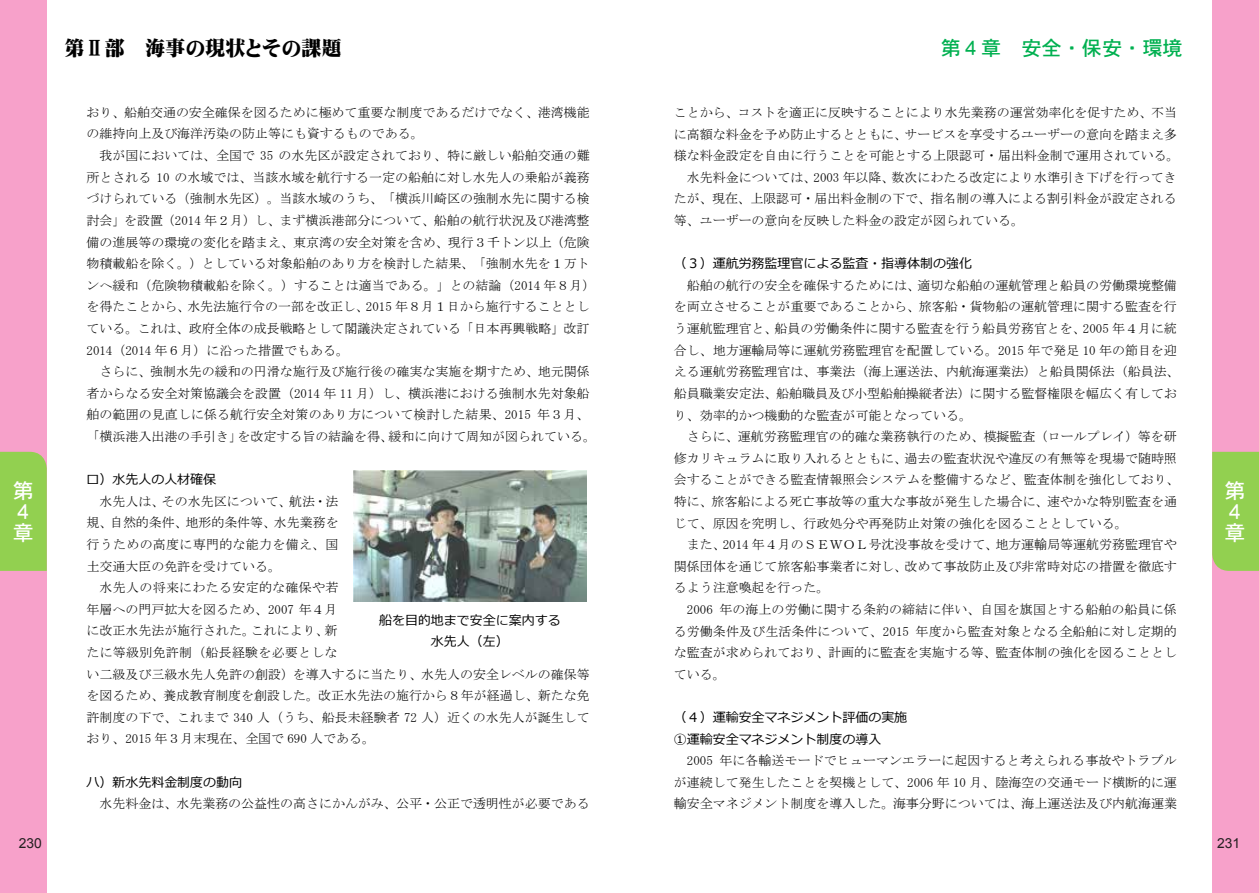
<style>
.page{position:relative;width:1259px;height:893px;background:#fff}
.page>*{position:absolute;margin:0;border:0;box-sizing:border-box;transform-origin:0 0}
.t1{font:21px/21px "DFHS Gothic W5 WIN RKSJ H";color:#fff}
.t2{font:20.1px "Mingti EGP Ultra SJIS";color:#000}
.t3{font:20.1px "DFHS Gothic W5 WIN RKSJ H";color:#00b050}
.t4{font:13.8px "Arial";color:#231f20}
.t5{font:12.9px/21.6px "MS Mincho";color:#000}
.t6{font:12.9px/21.6px "Meiryo";color:#000}
</style>
<div class="page">
<img style="left:353px;top:470px;width:233px;height:131px">
<div style="left:0;top:0;width:47px;height:893px;background:#f7a1ca"></div>
<div style="left:0;top:452px;width:47px;height:119px;background:#92d050"></div>
<div style="left:1212px;top:0;width:47px;height:893px;background:#f7a1ca"></div>
<div style="left:1212px;top:452px;width:47px;height:119px;background:#92d050"></div>
<h2 class="t2" style="left:64px;top:38px;width:279px">第Ⅱ部 海事の現状とその課題</h2>
<h2 class="t3" style="left:940px;top:38px;width:243px">第４章 安全・保安・環境</h2>
<p class="t5" style="left:87px;top:101px;width:505px">おり、船舶交通の安全確保を図るために極めて重要な制度であるだけでなく、港湾機能の維持向上及び海洋汚染の防止等にも資するものである。</p>
<p class="t5" style="left:87px;top:145px;width:510px;text-indent:13px">我が国においては、全国で 35 の水先区が設定されており、特に厳しい船舶交通の難所とされる 10 の水域では、当該水域を航行する一定の船舶に対し水先人の乗船が義務づけられている（強制水先区）。当該水域のうち、「横浜川崎区の強制水先に関する検討会」を設置（2014 年２月）し、まず横浜港部分について、船舶の航行状況及び港湾整備の進展等の環境の変化を踏まえ、東京湾の安全対策を含め、現行３千トン以上（危険物積載船を除く。）としている対象船舶のあり方を検討した結果、「強制水先を１万トンへ緩和（危険物積載船を除く。）することは適当である。」との結論（2014 年８月）を得たことから、水先法施行令の一部を改正し、2015 年８月１日から施行することとしている。これは、政府全体の成長戦略として閣議決定されている「日本再興戦略」改訂2014（2014 年６月）に沿った措置でもある。</p>
<p class="t5" style="left:87px;top:361px;width:511px;text-align:center">さらに、強制水先の緩和の円滑な施行及び施行後の確実な実施を期すため、地元関係<br>者からなる安全対策協議会を設置（2014 年 11 月）し、横浜港における強制水先対象船舶の範囲の見直しに係る航行安全対策のあり方について検討した結果、2015 年３月、「横浜港入出港の手引き」を改定する旨の結論を得、緩和に向けて周知が図られている。</p>
<p class="t6" style="left:87px;top:469px;width:131px">ロ）⽔先⼈の⼈材確保</p>
<p class="t5" style="left:87px;top:490px;width:254px;text-align:justify;text-indent:13px">水先人は、その水先区について、航法・法規、自然的条件、地形的条件等、水先業務を行うための高度に専門的な能力を備え、国土交通大臣の免許を受けている。</p>
<p class="t5" style="left:87px;top:577px;width:505px;text-indent:13px">水先人の将来にわたる安定的な確保や若<br>年層への門戸拡大を図るため、2007 年４月<br>に改正水先法が施行された。これにより、新<br>たに等級別免許制（船長経験を必要としな<br>い二級及び三級水先人免許の創設）を導入するに当たり、水先人の安全レベルの確保等を図るため、養成教育制度を創設した。改正水先法の施行から８年が経過し、新たな免許制度の下で、これまで 340 人（うち、船長未経験者 72 人）近くの水先人が誕生しており、2015 年３月末現在、全国で 690 人である。</p>
<p class="t6" style="left:87px;top:772px;width:157px">ハ）新⽔先料⾦制度の動向</p>
<p class="t5" style="left:99px;top:793px;width:492px">水先料金は、水先業務の公益性の高さにかんがみ、公平・公正で透明性が必要である</p>
<p class="t5" style="left:674px;top:102px;width:505px">ことから、コストを適正に反映することにより水先業務の運営効率化を促すため、不当</p>
<p class="t5" style="left:674px;top:123px;width:504px">に高額な料金を予め防止するとともに、サービスを享受するユーザーの意向を踏まえ多</p>
<p class="t5" style="left:674px;top:145px;width:507px">様な料金設定を自由に行うことを可能とする上限認可・届出料金制で運用されている。</p>
<p class="t5" style="left:687px;top:166px;width:491px">水先料金については、2003 年以降、数次にわたる改定により水準引き下げを行ってき</p>
<p class="t5" style="left:674px;top:188px;width:504px">たが、現在、上限認可・届出料金制の下で、指名制の導入による割引料金が設定される</p>
<p class="t5" style="left:674px;top:210px;width:352px">等、ユーザーの意向を反映した料金の設定が図られている。</p>
<p class="t6" style="left:674px;top:253px;width:300px">（３）運航労務監理官による監査・指導体制の強化</p>
<p class="t5" style="left:674px;top:274px;width:507px;text-indent:13px">船舶の航行の安全を確保するためには、適切な船舶の運航管理と船員の労働環境整備を両立させることが重要であることから、旅客船・貨物船の運航管理に関する監査を行う運航監理官と、船員の労働条件に関する監査を行う船員労務官とを、2005 年４月に統合し、地方運輸局等に運航労務監理官を配置している。2015 年で発足 10 年の節目を迎える運航労務監理官は、事業法（海上運送法、内航海運業法）と船員関係法（船員法、船員職業安定法、船舶職員及び小型船舶操縦者法）に関する監督権限を幅広く有しており、効率的かつ機動的な監査が可能となっている。</p>
<p class="t5" style="left:674px;top:426px;width:507px;text-indent:13px">さらに、運航労務監理官の的確な業務執行のため、模擬監査（ロールプレイ）等を研修カリキュラムに取り入れるとともに、過去の監査状況や違反の有無等を現場で随時照会することができる監査情報照会システムを整備するなど、監査体制を強化しており、特に、旅客船による死亡事故等の重大な事故が発生した場合に、速やかな特別監査を通じて、原因を究明し、行政処分や再発防止対策の強化を図ることとしている。</p>
<p class="t5" style="left:674px;top:534px;width:504px;text-align:justify;text-indent:13px">また、2014 年４月のＳＥＷＯＬ号沈没事故を受けて、地方運輸局等運航労務監理官や関係団体を通じて旅客船事業者に対し、改めて事故防止及び非常時対応の措置を徹底するよう注意喚起を行った。</p>
<p class="t5" style="left:674px;top:598px;width:505px;text-align:justify;text-indent:13px">2006 年の海上の労働に関する条約の締結に伴い、自国を旗国とする船舶の船員に係る労働条件及び生活条件について、2015 年度から監査対象となる全船舶に対し定期的な監査が求められており、計画的に監査を実施する等、監査体制の強化を図ることとしている。</p>
<p class="t6" style="left:674px;top:707px;width:235px">（４）運輸安全マネジメント評価の実施<br>①運輸安全マネジメント制度の導⼊</p>
<p class="t5" style="left:674px;top:750px;width:505px;text-align:justify;text-indent:13px">2005 年に各輸送モードでヒューマンエラーに起因すると考えられる事故やトラブルが連続して発生したことを契機として、2006 年 10 月、陸海空の交通モード横断的に運輸安全マネジメント制度を導入した。海事分野については、海上運送法及び内航海運業</p>
<h1 class="t1" style="left:13px;top:480px;width:22px">第<br>４章</h1>
<h1 class="t1" style="left:1224px;top:480px;width:22px">第<br>４章</h1>
<p class="t6" style="left:379px;top:611px;width:183px;line-height:20.1px;text-align:center">船を⽬的地まで安全に案内する⽔先⼈（左）</p>
<p class="t4" style="left:19px;top:834px;width:25px">230</p>
<p class="t4" style="left:1217px;top:834px;width:25px">231</p>
</div>
